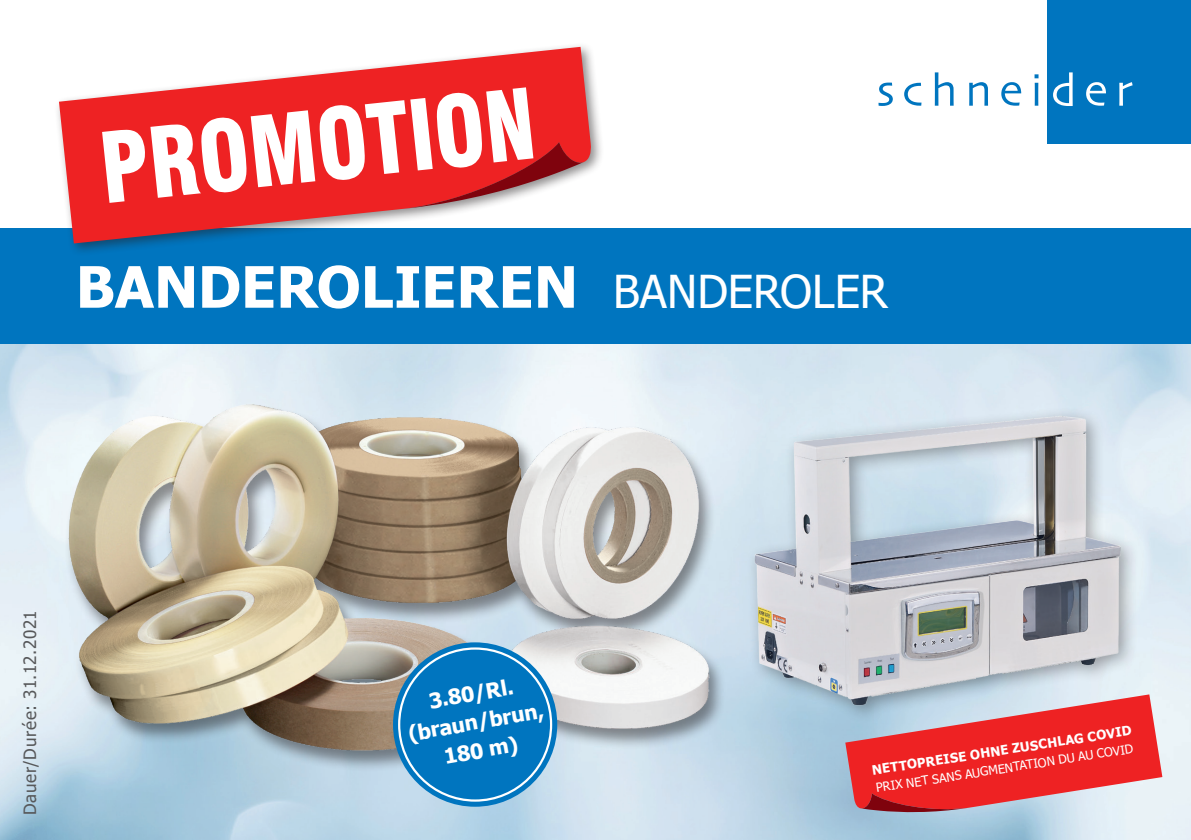
<style>
.page{position:relative;width:1191px;height:840px;background:#fff}
.page>*{position:absolute;margin:0;border:0;box-sizing:border-box;transform-origin:0 0}
.t1{font:700 57.2px "Tahoma";color:#fff}
.t2{font:700 21px/28.6px "Tahoma";color:#fff;text-align:center}
.t3{font:17px "Tahoma";letter-spacing:.04em;color:#57585a}
.t4{font:700 13px "Tahoma";color:#fff}
.t5{font:12.4px "Tahoma";color:#fff}
.s1{font-weight:400;font-size:45.2px}
</style>
<div class="page">
<img style="left:0;top:343px;width:1191px;height:496px">
<img style="left:725px;top:343px;width:466px;height:409px">
<img style="left:47px;top:343px;width:678px;height:451px">
<div style="left:393px;top:642px;width:164px;height:164px;background:#0075bf;border-radius:50%"></div>
<div style="left:1047px;top:0;width:144px;height:144px;background:#0075bf"></div>
<svg style="left:878px;top:82px;width:14px;height:24px"></svg>
<svg style="left:904px;top:83px;width:17px;height:23px"></svg>
<svg style="left:934px;top:72px;width:19px;height:34px"></svg>
<svg style="left:969px;top:82px;width:19px;height:24px"></svg>
<svg style="left:1001px;top:82px;width:20px;height:24px"></svg>
<svg style="left:1034px;top:74px;width:4px;height:32px"></svg>
<svg style="left:1053px;top:72px;width:19px;height:34px"></svg>
<svg style="left:1086px;top:82px;width:20px;height:24px"></svg>
<svg style="left:1119px;top:82px;width:13px;height:24px"></svg>
<div style="left:0;top:228px;width:1191px;height:115px;background:#0075bf"></div>
<div style="left:54px;top:42px;width:550px;height:214px;background:#231f20;opacity:.5"></div>
<svg style="left:59px;top:47px;width:533px;height:196px"></svg>
<svg style="left:102px;top:87px;width:482px;height:122px"></svg>
<svg style="left:845px;top:694px;width:317px;height:118px;background:#de5e63"></svg>
<h1 class="t1" style="left:76px;top:246px;width:813px">BANDEROLIEREN <span class="s1">BANDEROLER</span></h1>
<h3 class="t3" style="left:19px;top:814px;width:206px;rotate:-90deg">Dauer/Durée: 31.12.2021</h3>
<h2 class="t2" style="left:401px;top:691px;width:139px;rotate:-10deg">3.80/Rl. (braun/brun,<br>180 m)</h2>
<p class="t4" style="left:870px;top:761px;width:264px;rotate:-9deg">NETTOPREISE OHNE ZUSCHLAG COVID</p>
<p class="t5" style="left:875px;top:779px;width:261px;rotate:-9deg">PRIX NET SANS AUGMENTATION DU AU COVID</p>
</div>
